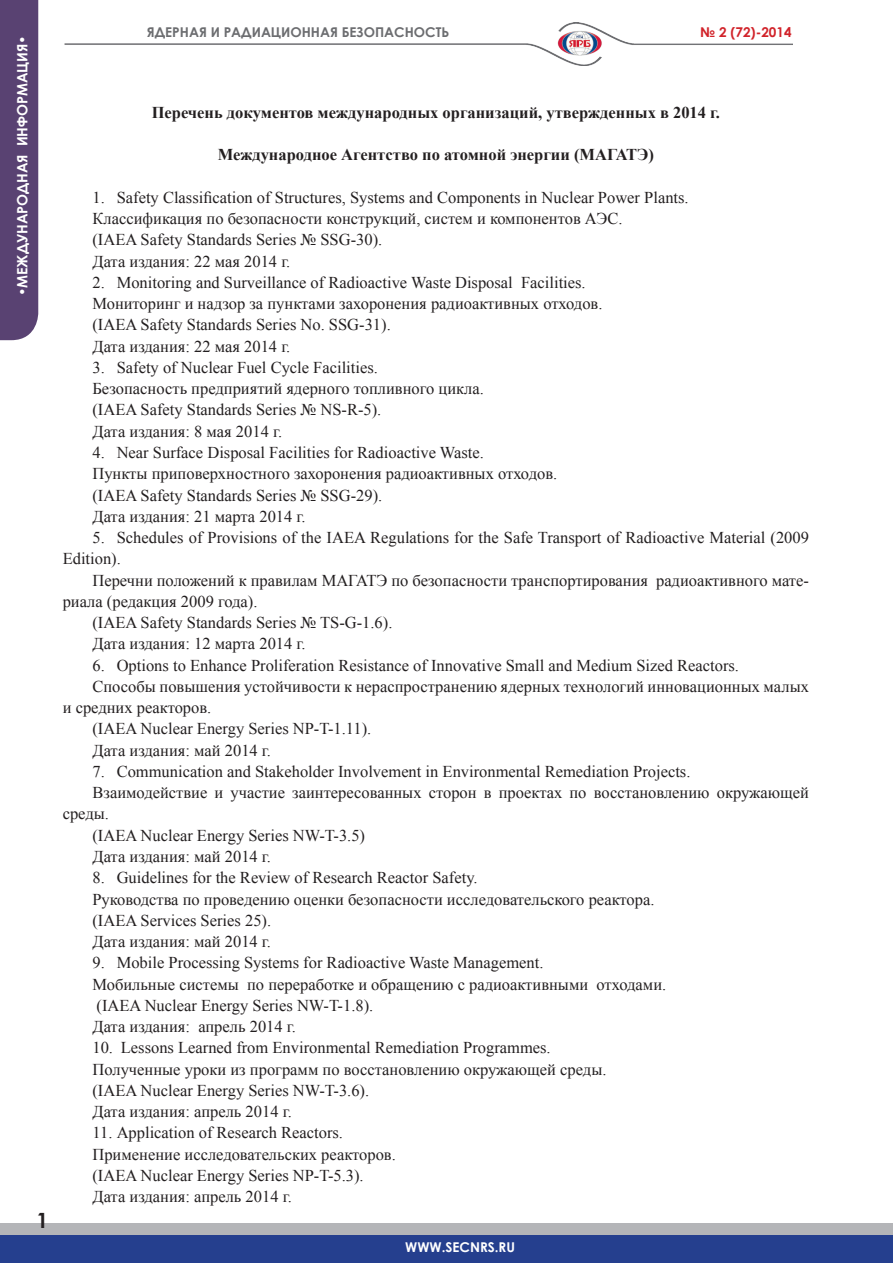
<style>
.page{position:relative;width:893px;height:1263px;background:#fff}
.page>*{position:absolute;margin:0;border:0;box-sizing:border-box;transform-origin:0 0}
.t1{font:700 21px "Century Gothic";color:#231f20}
.ОсНоВнОй{font:16.5px/21.3px "Times New Roman";color:#231f20}
.заголовок{font:700 16.5px "Times New Roman";color:#231f20}
.t2{font:700 14.25px "Century Gothic";color:#fff}
.t3{font:700 13.5px "Century Gothic";color:#6c6d70}
.t4{font:700 13.5px "Century Gothic";color:#fff}
.t5{font:700 13.5px "Century Gothic";color:#d1232a}
</style>
<div class="page">
<div style="left:0;top:1223px;width:893px;height:30px;background:#b4b5b8"></div>
<div style="left:0;top:1235px;width:893px;height:28px;background:#253f8e"></div>
<img style="left:64px;top:22px;width:728px;height:44px">
<div style="left:0;top:0;width:38px;height:340px;background:#594272"></div>
<p class="t2" style="left:11px;top:296px;width:262px;rotate:-90deg">•МЕЖДУНАРОДНАЯ ИНФОРМАЦИЯ•</p>
<p class="t1" style="left:37px;top:1204px;width:13px">1</p>
<p class="t3" style="left:147px;top:22px;width:304px">ЯДЕРНАЯ И РАДИАЦИОННАЯ БЕЗОПАСНОСТЬ</p>
<p class="t5" style="left:700px;top:22px;width:93px">№ 2 (72)-2014</p>
<p class="заголовок" style="left:152px;top:101px;width:570px">Перечень документов международных организаций, утвержденных в 2014 г.</p>
<p class="заголовок" style="left:218px;top:143px;width:438px">Международное Агентство по атомной энергии (МАГАТЭ)</p>
<p class="ОсНоВнОй" style="left:92px;top:186px;width:598px">1. Safety Classification of Structures, Systems and Components in Nuclear Power Plants.</p>
<p class="ОсНоВнОй" style="left:92px;top:208px;width:531px">Классификация по безопасности конструкций, систем и компонентов АЭС.</p>
<p class="ОсНоВнОй" style="left:92px;top:229px;width:291px">(IAEA Safety Standards Series № SSG-30).</p>
<p class="ОсНоВнОй" style="left:92px;top:250px;width:199px">Дата издания: 22 мая 2014 г.</p>
<p class="ОсНоВнОй" style="left:92px;top:271px;width:495px">2. Monitoring and Surveillance of Radioactive Waste Disposal Facilities.</p>
<p class="ОсНоВнОй" style="left:92px;top:293px;width:512px">Мониторинг и надзор за пунктами захоронения радиоактивных отходов.</p>
<p class="ОсНоВнОй" style="left:92px;top:314px;width:300px">(IAEA Safety Standards Series No. SSG-31).</p>
<p class="ОсНоВнОй" style="left:92px;top:335px;width:199px">Дата издания: 22 мая 2014 г.</p>
<p class="ОсНоВнОй" style="left:92px;top:356px;width:287px">3. Safety of Nuclear Fuel Cycle Facilities.</p>
<p class="ОсНоВнОй" style="left:92px;top:378px;width:393px">Безопасность предприятий ядерного топливного цикла.</p>
<p class="ОсНоВнОй" style="left:92px;top:399px;width:290px">(IAEA Safety Standards Series № NS-R-5).</p>
<p class="ОсНоВнОй" style="left:92px;top:420px;width:191px">Дата издания: 8 мая 2014 г.</p>
<p class="ОсНоВнОй" style="left:92px;top:442px;width:393px">4. Near Surface Disposal Facilities for Radioactive Waste.</p>
<p class="ОсНоВнОй" style="left:92px;top:463px;width:466px">Пункты приповерхностного захоронения радиоактивных отходов.</p>
<p class="ОсНоВнОй" style="left:92px;top:484px;width:291px">(IAEA Safety Standards Series № SSG-29).</p>
<p class="ОсНоВнОй" style="left:92px;top:505px;width:215px">Дата издания: 21 марта 2014 г.</p>
<p class="ОсНоВнОй" style="left:63px;top:527px;width:748px;text-indent:30px">5. Schedules of Provisions of the IAEA Regulations for the Safe Transport of Radioactive Material (2009<br>Edition).</p>
<p class="ОсНоВнОй" style="left:63px;top:569px;width:748px;text-indent:30px">Перечни положений к правилам МАГАТЭ по безопасности транспортирования радиоактивного мате&shy;риала (редакция 2009 года).</p>
<p class="ОсНоВнОй" style="left:92px;top:612px;width:302px">(IAEA Safety Standards Series № TS-G-1.6).</p>
<p class="ОсНоВнОй" style="left:92px;top:633px;width:215px">Дата издания: 12 марта 2014 г.</p>
<p class="ОсНоВнОй" style="left:92px;top:654px;width:648px">6. Options to Enhance Proliferation Resistance of Innovative Small and Medium Sized Reactors.</p>
<p class="ОсНоВнОй" style="left:63px;top:675px;width:748px;text-indent:30px">Cпособы повышения устойчивости к нераспространению ядерных технологий инновационных малых и средних реакторов.</p>
<p class="ОсНоВнОй" style="left:92px;top:718px;width:280px">(IAEA Nuclear Energy Series NP-T-1.11).</p>
<p class="ОсНоВнОй" style="left:92px;top:739px;width:180px">Дата издания: май 2014 г.</p>
<p class="ОсНоВнОй" style="left:92px;top:760px;width:599px">7. Communication and Stakeholder Involvement in Environmental Remediation Projects.</p>
<p class="ОсНоВнОй" style="left:63px;top:782px;width:748px;text-indent:30px">Взаимодействие и участие заинтересованных сторон в проектах по восстановлению окружающей среды.</p>
<p class="ОсНоВнОй" style="left:92px;top:824px;width:274px">(IAEA Nuclear Energy Series NW-T-3.5)</p>
<p class="ОсНоВнОй" style="left:92px;top:845px;width:180px">Дата издания: май 2014 г.</p>
<p class="ОсНоВнОй" style="left:92px;top:867px;width:387px">8. Guidelines for the Review of Research Reactor Safety.</p>
<p class="ОсНоВнОй" style="left:92px;top:888px;width:564px">Руководства по проведению оценки безопасности исследовательского реактора.</p>
<p class="ОсНоВнОй" style="left:92px;top:909px;width:180px">(IAEA Services Series 25).</p>
<p class="ОсНоВнОй" style="left:92px;top:930px;width:180px">Дата издания: май 2014 г.</p>
<p class="ОсНоВнОй" style="left:92px;top:952px;width:453px">9. Mobile Processing Systems for Radioactive Waste Management.</p>
<p class="ОсНоВнОй" style="left:92px;top:973px;width:575px">Мобильные системы по переработке и обращению с радиоактивными отходами.</p>
<p class="ОсНоВнОй" style="left:97px;top:994px;width:278px">(IAEA Nuclear Energy Series NW-T-1.8).</p>
<p class="ОсНоВнОй" style="left:92px;top:1016px;width:205px">Дата издания: апрель 2014 г.</p>
<p class="ОсНоВнОй" style="left:92px;top:1037px;width:460px">10. Lessons Learned from Environmental Remediation Programmes.</p>
<p class="ОсНоВнОй" style="left:92px;top:1058px;width:516px">Полученные уроки из программ по восстановлению окружающей среды.</p>
<p class="ОсНоВнОй" style="left:92px;top:1079px;width:278px">(IAEA Nuclear Energy Series NW-T-3.6).</p>
<p class="ОсНоВнОй" style="left:92px;top:1101px;width:201px">Дата издания: апрель 2014 г.</p>
<p class="ОсНоВнОй" style="left:92px;top:1122px;width:252px">11. Application of Research Reactors.</p>
<p class="ОсНоВнОй" style="left:92px;top:1143px;width:305px">Применение исследовательских реакторов.</p>
<p class="ОсНоВнОй" style="left:92px;top:1164px;width:273px">(IAEA Nuclear Energy Series NP-T-5.3).</p>
<p class="ОсНоВнОй" style="left:92px;top:1186px;width:201px">Дата издания: апрель 2014 г.</p>
<p class="t4" style="left:405px;top:1237px;width:111px">WWW.SECNRS.RU</p>
</div>
